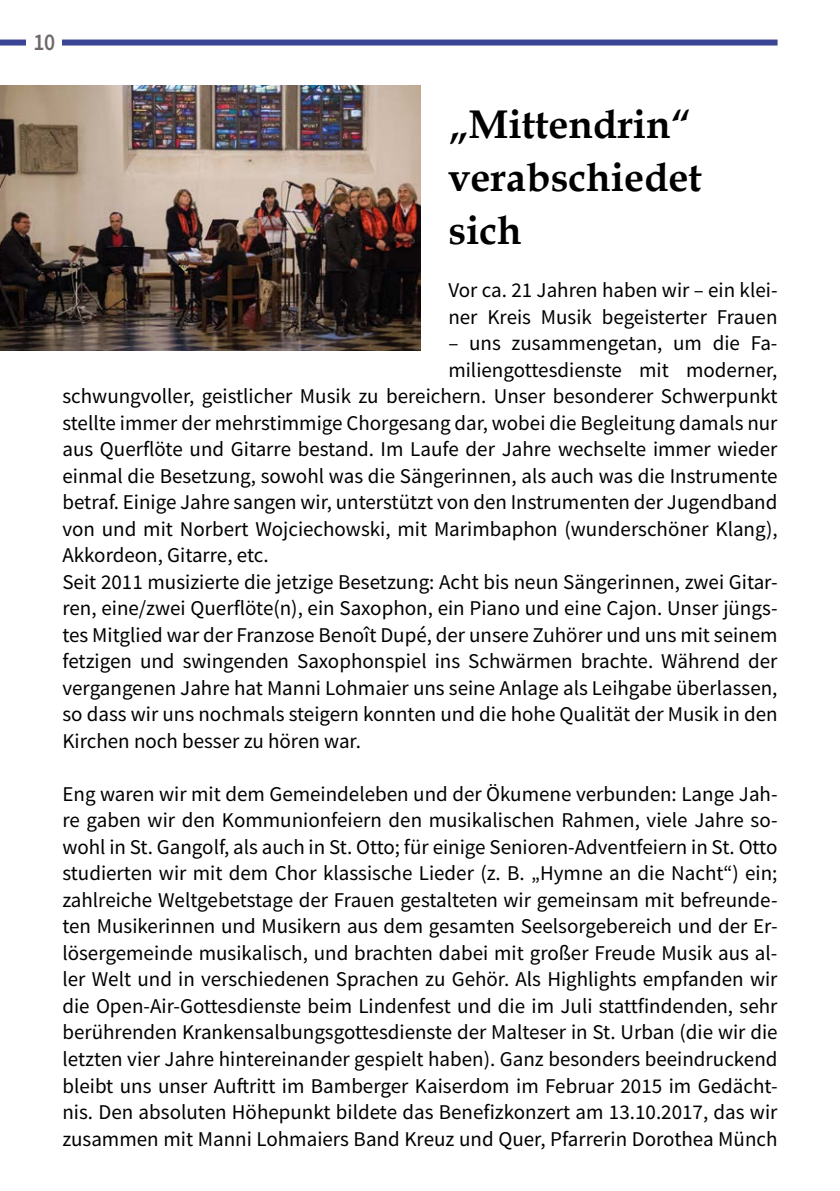
<style>
.page{position:relative;width:840px;height:1191px;background:#fff}
.page>*{position:absolute;margin:0;border:0;box-sizing:border-box;transform-origin:0 0}
.t1{font:700 40px/53px "Book Antiqua";color:#000}
.t2{font:600 24px "Source Sans Pro";color:#6e686b;scale:.9 1}
.t3{font:21px/26.6px "Source Sans Pro";color:#000}
</style>
<div class="page">
<div style="left:0;top:40px;width:777px;height:6px;background:#3a4495"></div>
<div style="left:26px;top:17px;width:36px;height:51px;background:#fff"></div>
<img style="left:0;top:85px;width:420px;height:265px">
<p class="t2" style="left:34px;top:26px;width:26px">10</p>
<h1 class="t1" style="left:448px;top:98px;width:255px">„Mittendrin“ verabschiedet sich</h1>
<p class="t3" style="left:448px;top:277px;width:330px">Vor ca. 21 Jahren haben wir – ein klei&shy;ner Kreis Musik begeisterter Frauen</p>
<p class="t3" style="left:448px;top:330px;width:330px">– uns zusammengetan, um die Fa-</p>
<p class="t3" style="left:448px;top:356px;width:330px">miliengottesdienste mit moderner,</p>
<p class="t3" style="left:62px;top:383px;width:716px">schwungvoller, geistlicher Musik zu bereichern. Unser besonderer Schwerpunkt</p>
<p class="t3" style="left:62px;top:409px;width:716px">stellte immer der mehrstimmige Chorgesang dar, wobei die Begleitung damals nur</p>
<p class="t3" style="left:62px;top:436px;width:716px">aus Querflöte und Gitarre bestand. Im Laufe der Jahre wechselte immer wieder</p>
<p class="t3" style="left:62px;top:462px;width:716px">einmal die Besetzung, sowohl was die Sängerinnen, als auch was die Instrumente</p>
<p class="t3" style="left:62px;top:489px;width:716px">betraf. Einige Jahre sangen wir, unterstützt von den Instrumenten der Jugendband</p>
<p class="t3" style="left:62px;top:515px;width:716px">von und mit Norbert Wojciechowski, mit Marimbaphon (wunderschöner Klang),</p>
<p class="t3" style="left:62px;top:542px;width:208px">Akkordeon, Gitarre, etc.</p>
<p class="t3" style="left:62px;top:568px;width:716px">Seit 2011 musizierte die jetzige Besetzung: Acht bis neun Sängerinnen, zwei Gitar-</p>
<p class="t3" style="left:62px;top:595px;width:716px">ren, eine/zwei Querflöte(n), ein Saxophon, ein Piano und eine Cajon. Unser jüngs-</p>
<p class="t3" style="left:62px;top:621px;width:716px">tes Mitglied war der Franzose Benoît Dupé, der unsere Zuhörer und uns mit seinem</p>
<p class="t3" style="left:62px;top:648px;width:716px">fetzigen und swingenden Saxophonspiel ins Schwärmen brachte. Während der</p>
<p class="t3" style="left:62px;top:674px;width:716px">vergangenen Jahre hat Manni Lohmaier uns seine Anlage als Leihgabe überlassen,</p>
<p class="t3" style="left:62px;top:701px;width:716px">so dass wir uns nochmals steigern konnten und die hohe Qualität der Musik in den</p>
<p class="t3" style="left:62px;top:727px;width:300px">Kirchen noch besser zu hören war.</p>
<p class="t3" style="left:62px;top:780px;width:716px;text-align:justify">Eng waren wir mit dem Gemeindeleben und der Ökumene verbunden: Lange Jah&shy;re gaben wir den Kommunionfeiern den musikalischen Rahmen, viele Jahre so&shy;wohl in St. Gangolf, als auch in St. Otto; für einige Senioren-Adventfeiern in St. Otto studierten wir mit dem Chor klassische Lieder (z. B. „Hymne an die Nacht“) ein; zahlreiche Weltgebetstage der Frauen gestalteten wir gemeinsam mit befreunde&shy;ten Musikerinnen und Musikern aus dem gesamten Seelsorgebereich und der Er&shy;lösergemeinde musikalisch, und brachten dabei mit großer Freude Musik aus al&shy;ler Welt und in verschiedenen Sprachen zu Gehör. Als Highlights empfanden wir die Open-Air-Gottesdienste beim Lindenfest und die im Juli stattfindenden, sehr berührenden Krankensalbungsgottesdienste der Malteser in St. Urban (die wir die letzten vier Jahre hintereinander gespielt haben). Ganz besonders beeindruckend bleibt uns unser Auftritt im Bamberger Kaiserdom im Februar 2015 im Gedächt&shy;nis. Den absoluten Höhepunkt bildete das Benefizkonzert am 13.10.2017, das wir zusammen mit Manni Lohmaiers Band Kreuz und Quer, Pfarrerin Dorothea Münch</p>
</div>
